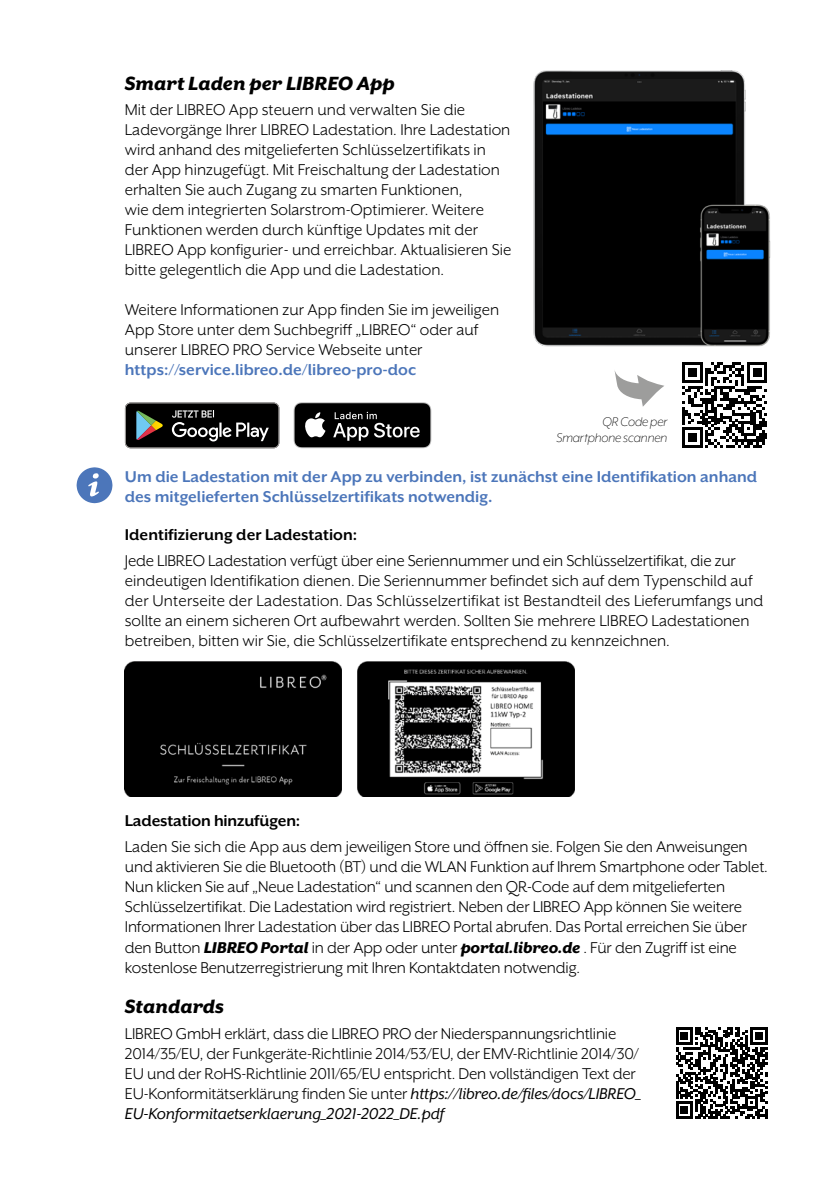
<style>
.page{position:relative;width:840px;height:1191px;background:#fff}
.page>*{position:absolute;margin:0;border:0;box-sizing:border-box;transform-origin:0 0}
.t1{font:italic 800 22px "Mr Eaves XL San OT";color:#000}
.t2{font:18px/20px "Mr Eaves XL San OT";letter-spacing:-.01em;color:#000}
.t3{font:700 18px/20px "Mr Eaves XL San OT";color:#4c76ba}
.t4{font:700 18px "Mr Eaves XL San OT";color:#000}
.t5{font:italic 300 14.4px/16.2px "Mr Eaves XL Mod OT";letter-spacing:-.01em;color:#000;text-align:right}
.s1{font-weight:800;font-style:italic}
.s2{font-style:italic}
</style>
<div class="page">
<img style="left:125px;top:661px;width:216px;height:136px">
<img style="left:357px;top:661px;width:217px;height:136px">
<svg style="left:125px;top:402px;width:154px;height:46px;background:#2a2b2a"></svg>
<svg style="left:293px;top:402px;width:138px;height:46px;background:#303030"></svg>
<svg style="left:77px;top:467px;width:35px;height:36px"></svg>
<img style="left:533px;top:70px;width:238px;height:277px">
<svg style="left:676px;top:1027px;width:90px;height:91px"></svg>
<svg style="left:614px;top:370px;width:50px;height:37px"></svg>
<svg style="left:682px;top:362px;width:85px;height:86px"></svg>
<p class="t1" style="left:125px;top:70px;width:271px">Smart Laden per LIBREO App</p>
<p class="t2" style="left:125px;top:100px;width:388px">Mit der LIBREO App steuern und verwalten Sie die Ladevorgänge Ihrer LIBREO Ladestation. Ihre Ladestation wird anhand des mitgelieferten Schlüsselzertifikats in der App hinzugefügt. Mit Freischaltung der Ladestation erhalten Sie auch Zugang zu smarten Funktionen,<br>wie dem integrierten Solarstrom-Optimierer. Weitere Funktionen werden durch künftige Updates mit der LIBREO App konfigurier- und erreichbar. Aktualisieren Sie bitte gelegentlich die App und die Ladestation.</p>
<p class="t2" style="left:125px;top:300px;width:375px">Weitere Informationen zur App finden Sie im jeweiligen<br>App Store unter dem Suchbegriff „LIBREO“ oder auf unserer LIBREO PRO Service Webseite unter</p>
<p class="t3" style="left:125px;top:360px;width:292px">https://service.libreo.de/libreo-pro-doc</p>
<p class="t5" style="left:556px;top:413px;width:112px">QR Code per<br>Smartphone scannen</p>
<p class="t3" style="left:125px;top:467px;width:633px">Um die Ladestation mit der App zu verbinden, ist zunächst eine Identifikation anhand des mitgelieferten Schlüsselzertifikats notwendig.</p>
<p class="t4" style="left:125px;top:525px;width:234px">Identifizierung der Ladestation:</p>
<p class="t2" style="left:125px;top:550px;width:639px">Jede LIBREO Ladestation verfügt über eine Seriennummer und ein Schlüsselzertifikat, die zur eindeutigen Identifikation dienen. Die Seriennummer befindet sich auf dem Typenschild auf der Unterseite der Ladestation. Das Schlüsselzertifikat ist Bestandteil des Lieferumfangs und sollte an einem sicheren Ort aufbewahrt werden. Sollten Sie mehrere LIBREO Ladestationen betreiben, bitten wir Sie, die Schlüsselzertifikate entsprechend zu kennzeichnen.</p>
<p class="t4" style="left:125px;top:810px;width:177px">Ladestation hinzufügen:</p>
<p class="t2" style="left:125px;top:836px;width:644px">Laden Sie sich die App aus dem jeweiligen Store und öffnen sie. Folgen Sie den Anweisungen und aktivieren Sie die Bluetooth (BT) und die WLAN Funktion auf Ihrem Smartphone oder Tablet.<br>Nun klicken Sie auf „Neue Ladestation“ und scannen den QR-Code auf dem mitgelieferten Schlüsselzertifikat. Die Ladestation wird registriert. Neben der LIBREO App können Sie weitere Informationen Ihrer Ladestation über das LIBREO Portal abrufen. Das Portal erreichen Sie über den Button <span class="s1">LIBREO Portal</span> in der App oder unter <span class="s1">portal.libreo.de</span> . Für den Zugriff ist eine kostenlose Benutzerregistrierung mit Ihren Kontaktdaten notwendig.</p>
<p class="t1" style="left:125px;top:994px;width:101px">Standards</p>
<p class="t2" style="left:125px;top:1023px;width:518px">LIBREO GmbH erklärt, dass die LIBREO PRO der Niederspannungsrichtlinie 2014/35/EU, der Funkgeräte-Richtlinie 2014/53/EU, der EMV-Richtlinie 2014/30/ EU und der RoHS-Richtlinie 2011/65/EU entspricht. Den vollständigen Text der EU-Konformitätserklärung finden Sie unter <span class="s2">https://libreo.de/files/docs/LIBREO_ EU-Konformitaetserklaerung_2021-2022_DE.pdf</span></p>
</div>
